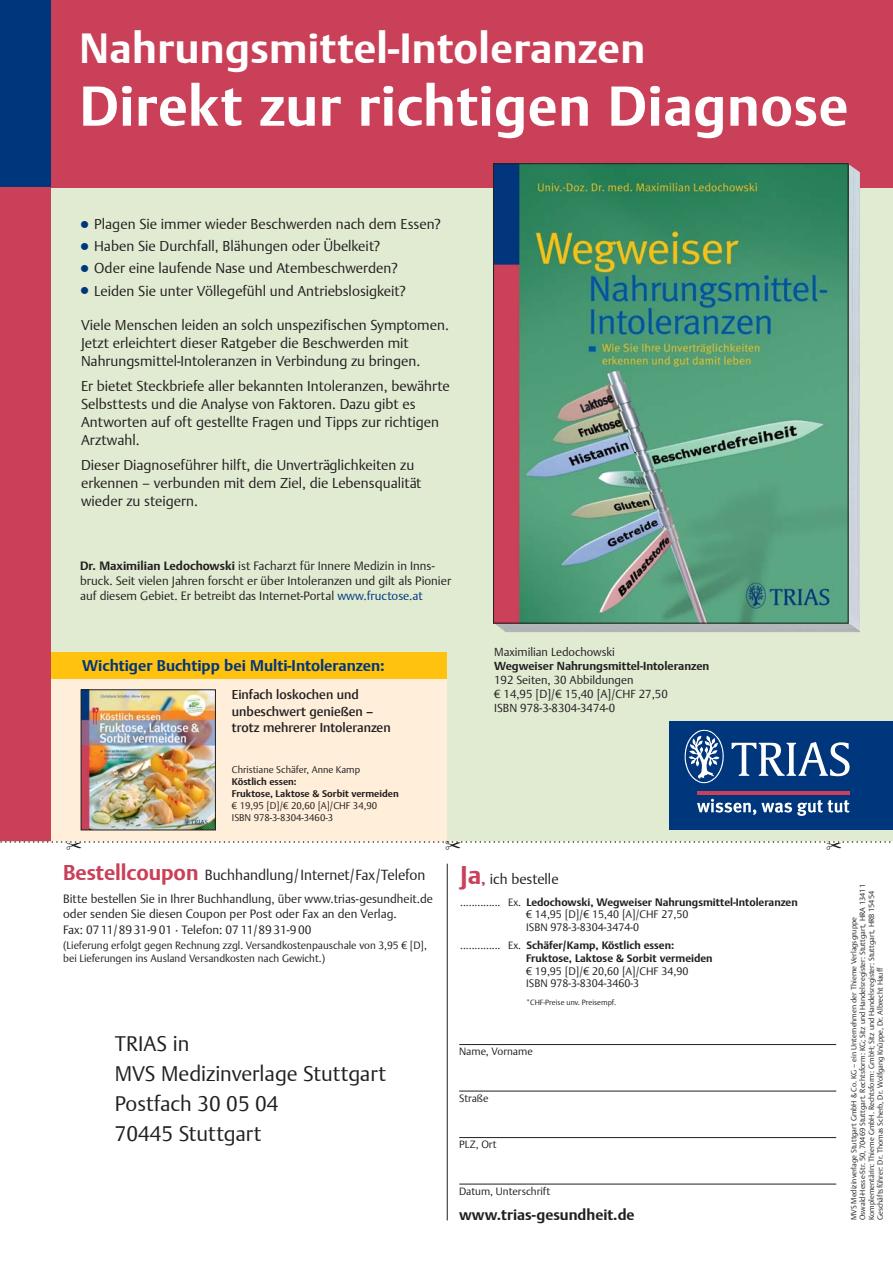
<style>
.page{position:relative;width:893px;height:1263px;background:#fff}
.page>*{position:absolute;margin:0;border:0;box-sizing:border-box;transform-origin:0 0}
.t1{font:700 55.5px "Thieme Argo 2008";letter-spacing:.01em;color:#fff}
.t2{font:700 42px "Thieme Argo 2008";letter-spacing:.01em;color:#fff}
.t3{font:300 21px/30px "Thieme Argo 2008";color:#231f20}
.t4{font:700 15.45px "Thieme Argo 2008";color:#00367b}
.t5{font:700 15px "Thieme Argo 2008";color:#231f20}
.t6{font:300 14.55px "Thieme Argo 2008";color:#231f20}
.t7{font:300 14.25px/17.9px "Thieme Argo 2008";color:#231f20}
.t8{font:500 12.75px/16.5px "Thieme Argo 2008";color:#231f20}
.t9{font:300 12px/15.3px "Thieme Argo 2008";color:#231f20}
.t10{font:300 11.55px/13.8px "Thieme Argo 2008";color:#231f20}
.t11{font:700 11.55px "Thieme Argo 2008";color:#231f20}
.t12{font:300 10.8px/12.8px "Thieme Argo 2008";color:#231f20}
.t13{font:700 10.8px/12.8px "Thieme Argo 2008";color:#231f20}
.t14{font:300 10.5px/13.5px "Thieme Argo 2008";color:#231f20}
.t15{font:300 9.6px/11.9px "Thieme Argo 2008";color:#231f20}
.t16{font:700 9.6px/11.9px "Thieme Argo 2008";color:#231f20}
.t17{font:300 7.5px/8.7px "Thieme Argo 2008";color:#231f20}
.s1{font-family:"Spe Num Mat";font-weight:400;font-size:10.2px;color:#00367b}
.s2{font-weight:700}
.s3{color:#00367b}
.s4{font-weight:700;font-size:21.3px;color:#c94058}
.s5{font-weight:700;font-size:25.5px;color:#c94058}
.s6{font-weight:700;font-size:15.6px;color:#c94058}
.s7{font-size:10.5px}
.s8{font-weight:300;font-size:10.5px}
</style>
<div class="page">
<div style="left:0;top:0;width:893px;height:842px;background:#e0ebd2"></div>
<div style="left:0;top:0;width:893px;height:187px;background:#c94058"></div>
<hr style="left:447px;top:864px;width:1px;height:356px;background:#231f20">
<div style="left:0;top:0;width:51px;height:187px;background:#00367b"></div>
<img style="left:493px;top:163px;width:366px;height:469px">
<img style="left:495px;top:165px;width:351px;height:456px">
<div style="left:0;top:656px;width:446px;height:186px;background:#ffefda"></div>
<div style="left:0;top:652px;width:446px;height:26px;background:#ffc20e"></div>
<img style="left:83px;top:691px;width:131px;height:137px">
<div style="left:81px;top:689px;width:135px;height:141px;border:1px solid #231f20"></div>
<div style="left:0;top:187px;width:51px;height:655px;background:#c94058"></div>
<hr style="left:459px;top:1044px;width:377px;height:1px;background:#231f20">
<hr style="left:459px;top:1091px;width:377px;height:1px;background:#231f20">
<hr style="left:459px;top:1137px;width:377px;height:1px;background:#231f20">
<hr style="left:459px;top:1184px;width:377px;height:1px;background:#231f20">
<div style="left:669px;top:721px;width:224px;height:108px;background:#00367b"></div>
<svg style="left:697px;top:799px;width:152px;height:17px"></svg>
<svg style="left:684px;top:729px;width:40px;height:55px"></svg>
<svg style="left:732px;top:742px;width:117px;height:34px"></svg>
<hr style="left:697px;top:791px;width:152px;height:3px;background:#c94058">
<svg style="left:0;top:840px;width:893px;height:3px"></svg>
<h2 class="t2" style="left:80px;top:21px;width:567px">Nahrungsmittel-Intoleranzen</h2>
<h1 class="t1" style="left:80px;top:71px;width:770px">Direkt zur richtigen Diagnose</h1>
<p class="t7" style="left:81px;top:213px;width:362px;line-height:22.2px"><span class="s1">X</span> Plagen Sie immer wieder Beschwerden nach dem Essen?<br><span class="s1">X</span> Haben Sie Durchfall, Blähungen oder Übelkeit?<br><span class="s1">X</span> Oder eine laufende Nase und Atembeschwerden?<br><span class="s1">X</span> Leiden Sie unter Völlegefühl und Antriebslosigkeit?</p>
<p class="t7" style="left:81px;top:316px;width:369px">Viele Menschen leiden an solch unspezifischen Symptomen.<br>Jetzt erleichtert dieser Ratgeber die Beschwerden mit<br>Nahrungsmittel-Intoleranzen in Verbindung zu bringen.</p>
<p class="t7" style="left:81px;top:377px;width:370px">Er bietet Steckbriefe aller bekannten Intoleranzen, bewährte Selbsttests und die Analyse von Faktoren. Dazu gibt es Antworten auf oft gestellte Fragen und Tipps zur richtigen Arztwahl.</p>
<p class="t7" style="left:81px;top:456px;width:342px">Dieser Diagnoseführer hilft, die Unverträglichkeiten zu erkennen – verbunden mit dem Ziel, die Lebensqualität wieder zu steigern.</p>
<p class="t9" style="left:80px;top:557px;width:372px"><span class="s2">Dr. Maximilian Ledochowski</span> ist Facharzt für Innere Medizin in Inns&shy;bruck. Seit vielen Jahren forscht er über Intoleranzen und gilt als Pionier auf diesem Gebiet. Er betreibt das Internet-Portal <span class="s3">www.fructose.at</span></p>
<p class="t4" style="left:82px;top:655px;width:304px">Wichtiger Buchtipp bei Multi-Intoleranzen:</p>
<p class="t8" style="left:232px;top:686px;width:160px">Einfach loskochen und unbeschwert genießen – trotz mehrerer Intoleranzen</p>
<p class="t15" style="left:232px;top:764px;width:130px">Christiane Schäfer, Anne Kamp</p>
<p class="t16" style="left:232px;top:775px;width:168px">Köstlich essen:<br>Fruktose, Laktose &amp; Sorbit vermeiden</p>
<p class="t15" style="left:232px;top:799px;width:147px">€ 19,95 [D]/€ 20,60 [A]/CHF 34,90<br>ISBN 978-3-8304-3460-3</p>
<p class="t6" style="left:63px;top:866px;width:364px"><span class="s4">Bestellcoupon</span> Buchhandlung/Internet/Fax/Telefon</p>
<p class="t9" style="left:63px;top:891px;width:371px">Bitte bestellen Sie in Ihrer Buchhandlung, über www.trias-gesundheit.de oder senden Sie diesen Coupon per Post oder Fax an den Verlag.<br>Fax: 0711/89 31-9 01 · Telefon: 07 11/89 31-9 00</p>
<p class="t14" style="left:63px;top:938px;width:365px">(Lieferung erfolgt gegen Rechnung zzgl. Versandkostenpauschale von 3,95 € [D], bei Lieferungen ins Ausland Versandkosten nach Gewicht.)</p>
<h3 class="t3" style="left:115px;top:1028px;width:273px">TRIAS in<br>MVS Medizinverlage Stuttgart<br>Postfach 30 05 04<br>70445 Stuttgart</h3>
<p class="t10" style="left:494px;top:645px;width:122px">Maximilian Ledochowski</p>
<p class="t11" style="left:494px;top:659px;width:217px">Wegweiser Nahrungsmittel-Intoleranzen</p>
<p class="t10" style="left:494px;top:673px;width:175px">192 Seiten, 30 Abbildungen<br>€ 14,95 [D]/€ 15,40 [A]/CHF 27,50<br>ISBN 978-3-8304-3474-0</p>
<p class="t7" style="left:460px;top:869px;width:100px"><span class="s5">Ja</span><span class="s6">,</span> ich bestelle</p>
<p class="t12" style="left:526px;top:895px;width:273px;text-indent:-66px"><span class="s7">.............. Ex.</span> <span class="s2">Ledochowski, Wegweiser Nahrungsmittel-Intoleranzen </span>€ 14,95 [D]/€ 15,40 [A]/CHF 27,50<br>ISBN 978-3-8304-3474-0</p>
<p class="t13" style="left:526px;top:938px;width:188px;text-indent:-66px"><span class="s8">.............. Ex.</span> Schäfer/Kamp, Köstlich essen:<br>Fruktose, Laktose &amp; Sorbit vermeiden</p>
<p class="t12" style="left:526px;top:964px;width:164px">€ 19,95 [D]/€ 20,60 [A]/CHF 34,90<br>ISBN 978-3-8304-3460-3</p>
<p class="t17" style="left:526px;top:998px;width:92px">*CHF-Preise unv. Preisempf.</p>
<p class="t14" style="left:459px;top:1044px;width:75px">Name, Vorname</p>
<p class="t14" style="left:459px;top:1091px;width:31px">Straße</p>
<p class="t14" style="left:459px;top:1137px;width:39px">PLZ, Ort</p>
<p class="t14" style="left:459px;top:1184px;width:93px">Datum, Unterschrift</p>
<p class="t5" style="left:459px;top:1205px;width:177px">www.trias-gesundheit.de</p>
<p class="t17" style="left:849px;top:1220px;width:337px;rotate:-90deg">MVS Medizinverlage Stuttgart GmbH &amp; Co. KG – ein Unternehmen der Thieme Verlagsgruppe Oswald-Hesse-Str. 50, 70469 Stuttgart. Rechtsform: KG; Sitz und Handelsregister: Stuttgart, HRA 13411<br>Komplementärin: Thieme GmbH. Rechtsform: GmbH; Sitz und Handelsregister: Stuttgart, HRB 15454<br>Geschäftsführer: Dr. Thomas Scherb, Dr. Wolfgang Knüppe, Dr. Albrecht Hauff</p>
</div>
